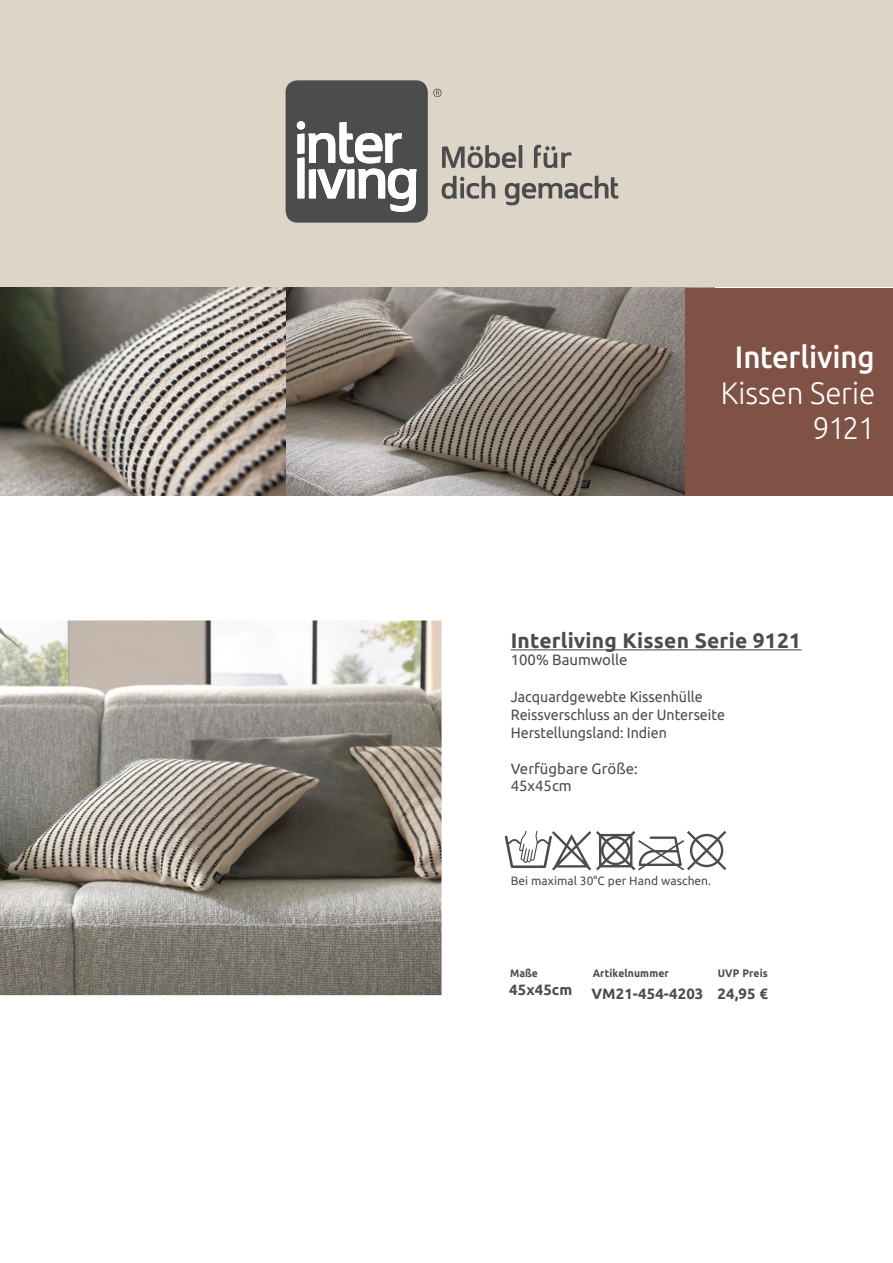
<style>
.page{position:relative;width:893px;height:1263px;background:#fff}
.page>*{position:absolute;margin:0;border:0;box-sizing:border-box;transform-origin:0 0}
.t1{font:300 31.05px/35.1px "Ubuntu";color:#fff;text-align:right;scale:.95 1}
.t2{font:500 31.05px "Ubuntu";letter-spacing:-.005em;color:#fff;scale:.95 1}
.t3{font:700 21px "Ubuntu";letter-spacing:.01em;color:#4d4c4d}
.t4{font:15px/18.3px "Ubuntu";color:#4d4c4d;scale:.95 1}
.t5{font:15px/17.5px "Ubuntu";color:#4d4c4d}
.t6{font:700 15px "Ubuntu";letter-spacing:.01em;color:#4d4c4d}
.t7{font:12px "Ubuntu";letter-spacing:.005em;color:#4d4c4d}
.t8{font:700 10.8px "Ubuntu";letter-spacing:.015em;color:#4d4c4d;scale:.95 1}
</style>
<div class="page">
<svg style="left:505px;top:831px;width:221px;height:39px"></svg>
<hr style="left:511px;top:649px;width:291px;height:1px;background:#4d4c4d">
<div style="left:0;top:0;width:893px;height:286px;background:#dcd5c8"></div>
<img style="left:0;top:288px;width:685px;height:208px">
<div style="left:685px;top:288px;width:208px;height:208px;background:#805145"></div>
<img style="left:0;top:620px;width:441px;height:375px">
<div style="left:286px;top:80px;width:142px;height:143px;background:#4d4c4d;border-radius:12px"></div>
<svg style="left:534px;top:145px;width:38px;height:23px"></svg>
<svg style="left:505px;top:176px;width:113px;height:29px"></svg>
<svg style="left:442px;top:145px;width:81px;height:23px"></svg>
<svg style="left:442px;top:176px;width:53px;height:23px"></svg>
<svg style="left:297px;top:121px;width:120px;height:91px"></svg>
<svg style="left:433px;top:89px;width:8px;height:8px"></svg>
<h1 class="t2" style="left:735px;top:339px;width:149px">Interliving</h1>
<h1 class="t1" style="left:721px;top:374px;width:164px">Kissen Serie<br>9121</h1>
<h2 class="t3" style="left:511px;top:628px;width:292px">Interliving Kissen Serie 9121</h2>
<p class="t5" style="left:511px;top:651px;width:118px">100% Baumwolle</p>
<p class="t4" style="left:511px;top:687px;width:227px">Jacquardgewebte Kissenhülle<br>Reissverschluss an der Unterseite<br>Herstellungsland: Indien</p>
<p class="t5" style="left:511px;top:759px;width:128px">Verfügbare Größe:<br>45x45cm</p>
<p class="t7" style="left:511px;top:874px;width:202px">Bei maximal 30°C per Hand waschen.</p>
<p class="t8" style="left:510px;top:967px;width:31px">Maße</p>
<p class="t8" style="left:718px;top:967px;width:54px">UVP Preis</p>
<p class="t6" style="left:509px;top:981px;width:65px">45x45cm</p>
<p class="t8" style="left:593px;top:967px;width:82px">Artikelnummer</p>
<p class="t6" style="left:592px;top:985px;width:113px">VM21-454-4203</p>
<p class="t6" style="left:717px;top:985px;width:40px">24,95</p>
</div>
